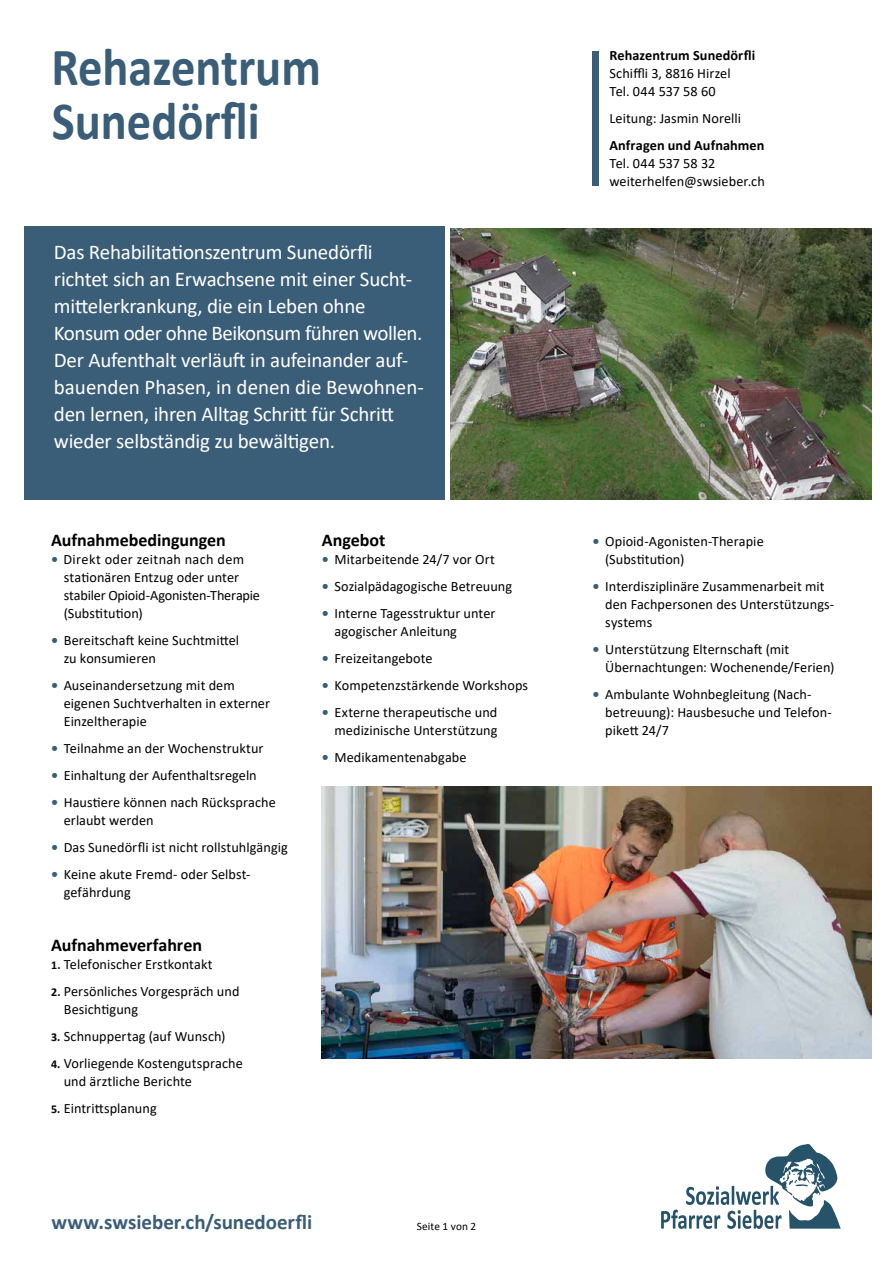
<style>
.page{position:relative;width:893px;height:1263px;background:#fff}
.page>*{position:absolute;margin:0;border:0;box-sizing:border-box;transform-origin:0 0}
.t1{font:700 54px/54px "Calibri";color:#3a5d78;scale:.9 1}
.t2{font:21px/27px "Calibri";letter-spacing:-.01em;color:#fff}
.t3{font:700 21px "Calibri";color:#3a5d78}
.t4{font:700 18px "Calibri";color:#000}
.t5{font:14.25px/18px "Calibri";letter-spacing:.005em;color:#000}
.t6{font:700 14.25px "Calibri";letter-spacing:.005em;color:#000}
.t7{font:11.25px "Calibri";letter-spacing:.015em;color:#000}
.s1{font-weight:700;color:#3a5d78}
.s2{font-weight:700;font-size:12px}
</style>
<div class="page">
<div style="left:24px;top:226px;width:421px;height:274px;background:#3a5d78"></div>
<img style="left:451px;top:228px;width:421px;height:272px">
<img style="left:322px;top:787px;width:550px;height:271px">
<svg style="left:661px;top:1144px;width:180px;height:85px"></svg>
<div style="left:592px;top:51px;width:7px;height:135px;background:#3a5d78"></div>
<h1 class="t1" style="left:51px;top:40px;width:301px">Rehazentrum<br>Sunedörfli</h1>
<p class="t2" style="left:54px;top:238px;width:371px">Das Rehabilitationszentrum Sunedörfli richtet sich an Erwachsene mit einer Sucht&shy;mittelerkrankung, die ein Leben ohne Konsum oder ohne Beikonsum führen wollen.<br>Der Aufenthalt verläuft in aufeinander auf&shy;bauenden Phasen, in denen die Bewohnen&shy;den lernen, ihren Alltag Schritt für Schritt wieder selbständig zu bewältigen.</p>
<p class="t4" style="left:51px;top:527px;width:176px">Aufnahmebedingungen</p>
<p class="t5" style="left:64px;top:550px;width:198px;text-indent:-13px"><span class="s1">•</span> Direkt oder zeitnah nach dem stationären Entzug oder unter stabiler Opioid-Agonisten-Therapie (Substitution)</p>
<p class="t5" style="left:64px;top:631px;width:177px;text-indent:-13px"><span class="s1">•</span> Bereitschaft keine Suchtmittel zu konsumieren</p>
<p class="t5" style="left:64px;top:676px;width:208px;text-indent:-13px"><span class="s1">•</span> Auseinandersetzung mit dem eigenen Suchtverhalten in externer<br>Einzeltherapie</p>
<p class="t5" style="left:51px;top:739px;width:214px"><span class="s1">•</span> Teilnahme an der Wochenstruktur</p>
<p class="t5" style="left:51px;top:766px;width:207px"><span class="s1">•</span> Einhaltung der Aufenthaltsregeln</p>
<p class="t5" style="left:64px;top:793px;width:214px;text-indent:-13px"><span class="s1">•</span> Haustiere können nach Rücksprache erlaubt werden</p>
<p class="t5" style="left:51px;top:838px;width:238px"><span class="s1">•</span> Das Sunedörfli ist nicht rollstuhlgängig</p>
<p class="t5" style="left:64px;top:865px;width:188px;text-indent:-13px"><span class="s1">•</span> Keine akute Fremd- oder Selbst&shy;gefährdung</p>
<p class="t4" style="left:51px;top:932px;width:153px">Aufnahmeverfahren</p>
<p class="t5" style="left:51px;top:955px;width:163px"><span class="s2">1.</span> Telefonischer Erstkontakt</p>
<p class="t5" style="left:64px;top:982px;width:177px;text-indent:-13px"><span class="s2">2.</span> Persönliches Vorgespräch und<br>Besichtigung</p>
<p class="t5" style="left:51px;top:1027px;width:176px"><span class="s2">3.</span> Schnuppertag (auf Wunsch)</p>
<p class="t5" style="left:64px;top:1054px;width:181px;text-indent:-13px"><span class="s2">4.</span> Vorliegende Kostengutsprache und ärztliche Berichte</p>
<p class="t5" style="left:51px;top:1099px;width:107px"><span class="s2">5.</span> Eintrittsplanung</p>
<p class="t4" style="left:322px;top:527px;width:65px">Angebot</p>
<p class="t5" style="left:322px;top:550px;width:175px"><span class="s1">•</span> Mitarbeitende 24/7 vor Ort</p>
<p class="t5" style="left:322px;top:577px;width:192px"><span class="s1">•</span> Sozialpädagogische Betreuung</p>
<p class="t5" style="left:334px;top:604px;width:162px;text-indent:-13px"><span class="s1">•</span> Interne Tagesstruktur unter agogischer Anleitung</p>
<p class="t5" style="left:322px;top:649px;width:112px"><span class="s1">•</span> Freizeitangebote</p>
<p class="t5" style="left:322px;top:676px;width:208px"><span class="s1">•</span> Kompetenzstärkende Workshops</p>
<p class="t5" style="left:322px;top:703px;width:177px;text-align:right"><span class="s1">•</span> Externe therapeutische und medizinische Unterstützung</p>
<p class="t5" style="left:322px;top:748px;width:146px"><span class="s1">•</span> Medikamentenabgabe</p>
<h2 class="t3" style="left:52px;top:1207px;width:262px">www.swsieber.ch/sunedoerfli</h2>
<p class="t7" style="left:417px;top:1218px;width:61px">Seite 1 von 2</p>
<p class="t6" style="left:609px;top:45px;width:147px">Rehazentrum Sunedörfli</p>
<p class="t5" style="left:609px;top:64px;width:123px">Schiffli 3, 8816 Hirzel<br>Tel. 044 537 58 60</p>
<p class="t5" style="left:609px;top:109px;width:133px">Leitung: Jasmin Norelli</p>
<p class="t6" style="left:609px;top:135px;width:157px">Anfragen und Aufnahmen</p>
<p class="t5" style="left:609px;top:154px;width:157px">Tel. 044 537 58 32 weiterhelfen@swsieber.ch</p>
<p class="t5" style="left:605px;top:532px;width:160px;text-indent:-13px"><span class="s1">•</span> Opioid-Agonisten-Therapie (Substitution)</p>
<p class="t5" style="left:605px;top:577px;width:230px;text-indent:-13px"><span class="s1">•</span> Interdisziplinäre Zusammenarbeit mit den Fachpersonen des Unterstützungs&shy;systems</p>
<p class="t5" style="left:605px;top:640px;width:231px;text-indent:-13px"><span class="s1">•</span> Unterstützung Elternschaft (mit<br>Übernachtungen: Wochenende/Ferien)</p>
<p class="t5" style="left:605px;top:685px;width:228px;text-indent:-13px"><span class="s1">•</span> Ambulante Wohnbegleitung (Nach&shy;betreuung): Hausbesuche und Telefon&shy;pikett 24/7</p>
</div>
